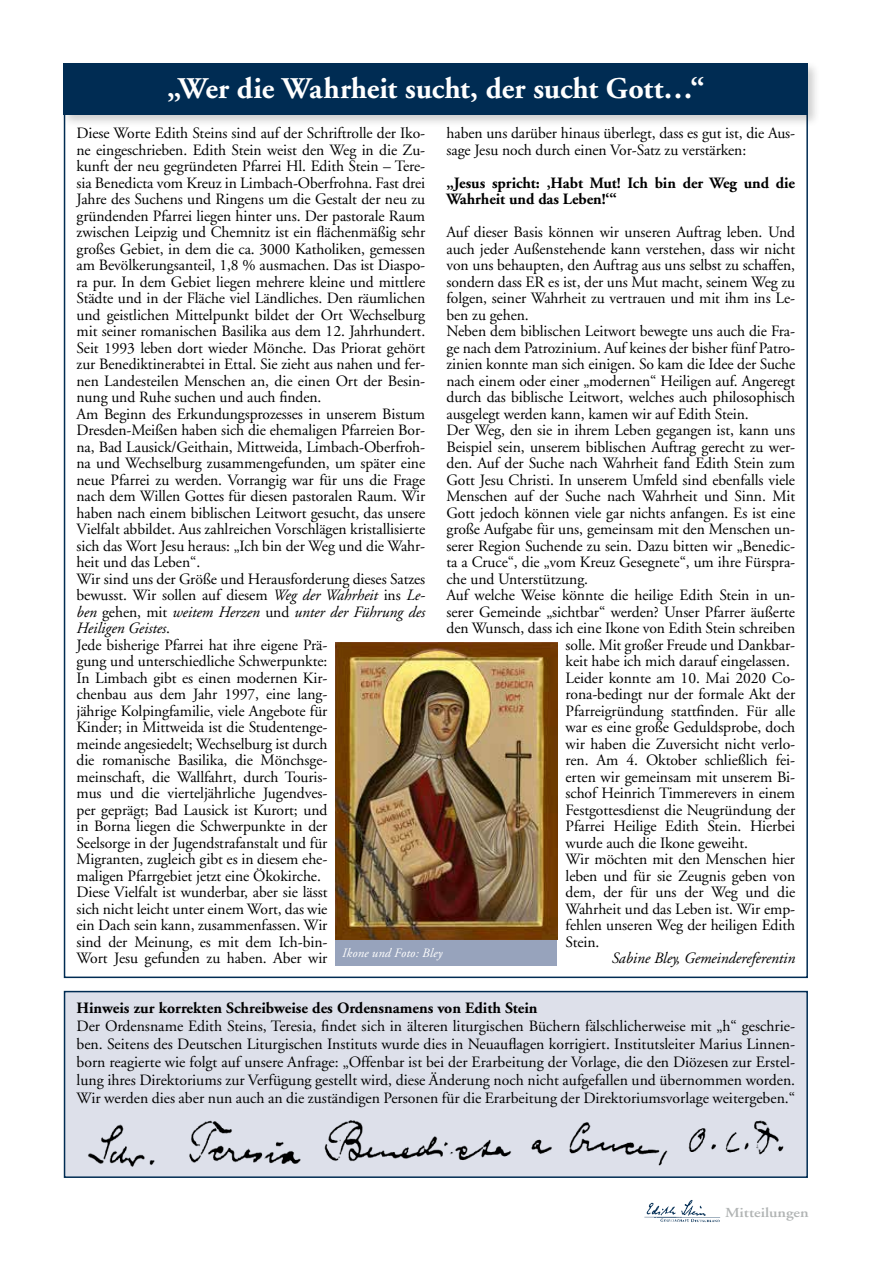
<style>
.page{position:relative;width:893px;height:1263px;background:#fff}
.page>*{position:absolute;margin:0;border:0;box-sizing:border-box;transform-origin:0 0}
.t1{font:700 30px "Adobe Garamond";letter-spacing:-.005em;color:#fff}
.t2{font:15.75px/16.5px "Adobe Garamond";letter-spacing:-.005em;color:#000}
.t3{font:700 15.75px/16.5px "Adobe Garamond";letter-spacing:-.005em;color:#000}
.t4{font:italic 15.75px "Adobe Garamond";letter-spacing:-.005em;color:#000}
.t5{font:600 13.8px "Adobe Garamond";color:#b1b4b4;scale:1.17 1}
.s1{font-style:italic}
</style>
<div class="page">
<img style="left:644px;top:1200px;width:77px;height:23px">
<div style="left:60px;top:60px;width:761px;height:67px;background:#000;opacity:.2"></div>
<div style="left:64px;top:64px;width:744px;height:51px;background:#002c53"></div>
<img style="left:336px;top:642px;width:221px;height:298px">
<div style="left:336px;top:940px;width:221px;height:25px;background:#97a3bc"></div>
<div style="left:64px;top:991px;width:744px;height:187px;background:#dde0ea;border:2px solid #002c53"></div>
<img style="left:88px;top:1120px;width:696px;height:47px">
<h1 class="t1" style="left:167px;top:73px;width:539px">„Wer die Wahrheit sucht, der sucht Gott…“</h1>
<p class="t2" style="left:77px;top:125px;width:368px">Diese Worte Edith Steins sind auf der Schriftrolle der Iko&shy;ne eingeschrieben. Edith Stein weist den Weg in die Zu&shy;kunft der neu gegründeten Pfarrei Hl. Edith Stein – Tere&shy;sia Benedicta vom Kreuz in Limbach-Oberfrohna. Fast drei Jahre des Suchens und Ringens um die Gestalt der neu zu gründenden Pfarrei liegen hinter uns. Der pastorale Raum zwischen Leipzig und Chemnitz ist ein flächenmäßig sehr großes Gebiet, in dem die ca. 3000 Katholiken, gemessen am Bevölkerungsanteil, 1,8 % ausmachen. Das ist Diaspo-<br>ra pur. In dem Gebiet liegen mehrere kleine und mittlere Städte und in der Fläche viel Ländliches. Den räumlichen und geistlichen Mittelpunkt bildet der Ort Wechselburg mit seiner romanischen Basilika aus dem 12. Jahrhundert.<br>Seit 1993 leben dort wieder Mönche. Das Priorat gehört zur Benediktinerabtei in Ettal. Sie zieht aus nahen und fer&shy;nen Landesteilen Menschen an, die einen Ort der Besin&shy;nung und Ruhe suchen und auch finden.<br>Am Beginn des Erkundungsprozesses in unserem Bistum Dresden-Meißen haben sich die ehemaligen Pfarreien Bor&shy;na, Bad Lausick/Geithain, Mittweida, Limbach-Oberfroh&shy;na und Wechselburg zusammengefunden, um später eine neue Pfarrei zu werden. Vorrangig war für uns die Frage nach dem Willen Gottes für diesen pastoralen Raum. Wir haben nach einem biblischen Leitwort gesucht, das unsere Vielfalt abbildet. Aus zahlreichen Vorschlägen kristallisierte sich das Wort Jesu heraus: „Ich bin der Weg und die Wahr&shy;heit und das Leben“.<br>Wir sind uns der Größe und Herausforderung dieses Satzes bewusst. Wir sollen auf diesem <span class="s1">Weg der Wahrheit</span> ins <span class="s1">Le&shy;ben</span> gehen, mit <span class="s1">weitem Herzen</span> und <span class="s1">unter der Führung des Heiligen Geistes</span>.<br>Jede bisherige Pfarrei hat ihre eigene Prä-<br>gung und unterschiedliche Schwerpunkte:<br>In Limbach gibt es einen modernen Kir-<br>chenbau aus dem Jahr 1997, eine lang-<br>jährige Kolpingfamilie, viele Angebote für<br>Kinder; in Mittweida ist die Studentenge-<br>meinde angesiedelt; Wechselburg ist durch<br>die romanische Basilika, die Mönchsge-<br>meinschaft, die Wallfahrt, durch Touris-<br>mus und die vierteljährliche Jugendves-<br>per geprägt; Bad Lausick ist Kurort; und<br>in Borna liegen die Schwerpunkte in der<br>Seelsorge in der Jugendstrafanstalt und für<br>Migranten, zugleich gibt es in diesem ehe-<br>maligen Pfarrgebiet jetzt eine Ökokirche.<br>Diese Vielfalt ist wunderbar, aber sie lässt<br>sich nicht leicht unter einem Wort, das wie<br>ein Dach sein kann, zusammenfassen. Wir<br>sind der Meinung, es mit dem Ich-bin-<br>Wort Jesu gefunden zu haben. Aber wir <sup>Ikone</sup> <sup>und</sup> <sup>Foto:</sup> <sup>Bley</sup></p>
<p class="t2" style="left:446px;top:125px;width:350px">haben uns darüber hinaus überlegt, dass es gut ist, die Aus&shy;sage Jesu noch durch einen Vor-Satz zu verstärken:</p>
<p class="t3" style="left:446px;top:175px;width:350px">„Jesus spricht: ‚Habt Mut! Ich bin der Weg und die<br>Wahrheit und das Leben!‘“</p>
<p class="t2" style="left:446px;top:224px;width:350px">Auf dieser Basis können wir unseren Auftrag leben. Und</p>
<p class="t2" style="left:446px;top:241px;width:350px">auch jeder Außenstehende kann verstehen, dass wir nicht</p>
<p class="t2" style="left:446px;top:257px;width:350px">von uns behaupten, den Auftrag aus uns selbst zu schaffen,</p>
<p class="t2" style="left:446px;top:274px;width:350px">sondern dass ER es ist, der uns Mut macht, seinem Weg zu</p>
<p class="t2" style="left:446px;top:290px;width:350px">folgen, seiner Wahrheit zu vertrauen und mit ihm ins Le-</p>
<p class="t2" style="left:446px;top:307px;width:84px">ben zu gehen.</p>
<p class="t2" style="left:446px;top:323px;width:350px">Neben dem biblischen Leitwort bewegte uns auch die Fra-</p>
<p class="t2" style="left:446px;top:340px;width:350px">ge nach dem Patrozinium. Auf keines der bisher fünf Patro-</p>
<p class="t2" style="left:446px;top:356px;width:350px">zinien konnte man sich einigen. So kam die Idee der Suche</p>
<p class="t2" style="left:446px;top:373px;width:350px">nach einem oder einer „modernen“ Heiligen auf. Angeregt</p>
<p class="t2" style="left:446px;top:389px;width:350px">durch das biblische Leitwort, welches auch philosophisch</p>
<p class="t2" style="left:446px;top:406px;width:304px">ausgelegt werden kann, kamen wir auf Edith Stein.</p>
<p class="t2" style="left:446px;top:422px;width:350px">Der Weg, den sie in ihrem Leben gegangen ist, kann uns</p>
<p class="t2" style="left:446px;top:439px;width:350px">Beispiel sein, unserem biblischen Auftrag gerecht zu wer-</p>
<p class="t2" style="left:446px;top:455px;width:350px">den. Auf der Suche nach Wahrheit fand Edith Stein zum</p>
<p class="t2" style="left:446px;top:472px;width:350px">Gott Jesu Christi. In unserem Umfeld sind ebenfalls viele</p>
<p class="t2" style="left:446px;top:488px;width:350px">Menschen auf der Suche nach Wahrheit und Sinn. Mit</p>
<p class="t2" style="left:446px;top:505px;width:350px">Gott jedoch können viele gar nichts anfangen. Es ist eine</p>
<p class="t2" style="left:446px;top:521px;width:350px">große Aufgabe für uns, gemeinsam mit den Menschen un-</p>
<p class="t2" style="left:446px;top:538px;width:350px">serer Region Suchende zu sein. Dazu bitten wir „Benedic-</p>
<p class="t2" style="left:446px;top:554px;width:350px">ta a Cruce“, die „vom Kreuz Gesegnete“, um ihre Fürspra-</p>
<p class="t2" style="left:446px;top:571px;width:143px">che und Unterstützung.</p>
<p class="t2" style="left:446px;top:587px;width:350px">Auf welche Weise könnte die heilige Edith Stein in un-</p>
<p class="t2" style="left:446px;top:604px;width:350px">serer Gemeinde „sichtbar“ werden? Unser Pfarrer äußerte</p>
<p class="t2" style="left:446px;top:620px;width:350px">den Wunsch, dass ich eine Ikone von Edith Stein schreiben</p>
<p class="t2" style="left:566px;top:637px;width:231px">solle. Mit großer Freude und Dankbar-</p>
<p class="t2" style="left:566px;top:653px;width:226px">keit habe ich mich darauf eingelassen.</p>
<p class="t2" style="left:566px;top:670px;width:231px">Leider konnte am 10. Mai 2020 Co-</p>
<p class="t2" style="left:566px;top:686px;width:231px">rona-bedingt nur der formale Akt der</p>
<p class="t2" style="left:566px;top:703px;width:231px">Pfarreigründung stattfinden. Für alle</p>
<p class="t2" style="left:566px;top:719px;width:231px">war es eine große Geduldsprobe, doch</p>
<p class="t2" style="left:566px;top:736px;width:231px">wir haben die Zuversicht nicht verlo-</p>
<p class="t2" style="left:566px;top:752px;width:231px">ren. Am 4. Oktober schließlich fei-</p>
<p class="t2" style="left:566px;top:769px;width:231px">erten wir gemeinsam mit unserem Bi-</p>
<p class="t2" style="left:566px;top:785px;width:231px">schof Heinrich Timmerevers in einem</p>
<p class="t2" style="left:566px;top:802px;width:231px">Festgottesdienst die Neugründung der</p>
<p class="t2" style="left:566px;top:818px;width:231px">Pfarrei Heilige Edith Stein. Hierbei</p>
<p class="t2" style="left:566px;top:835px;width:184px">wurde auch die Ikone geweiht.</p>
<p class="t2" style="left:566px;top:851px;width:231px">Wir möchten mit den Menschen hier</p>
<p class="t2" style="left:566px;top:868px;width:231px">leben und für sie Zeugnis geben von</p>
<p class="t2" style="left:566px;top:884px;width:231px">dem, der für uns der Weg und die</p>
<p class="t2" style="left:566px;top:901px;width:231px">Wahrheit und das Leben ist. Wir emp-</p>
<p class="t2" style="left:566px;top:917px;width:231px">fehlen unseren Weg der heiligen Edith</p>
<p class="t2" style="left:566px;top:934px;width:35px">Stein.</p>
<p class="t4" style="left:612px;top:950px;width:185px">Sabine Bley, Gemeindereferentin</p>
<p class="t3" style="left:77px;top:1000px;width:463px">Hinweis zur korrekten Schreibweise des Ordensnamens von Edith Stein</p>
<p class="t2" style="left:77px;top:1017px;width:720px;line-height:18px;text-align:justify">Der Ordensname Edith Steins, Teresia, findet sich in älteren liturgischen Büchern fälschlicherweise mit „h“ geschrie&shy;ben. Seitens des Deutschen Liturgischen Instituts wurde dies in Neuauflagen korrigiert. Institutsleiter Marius Linnen&shy;born reagierte wie folgt auf unsere Anfrage: „Offenbar ist bei der Erarbeitung der Vorlage, die den Diözesen zur Erstel&shy;lung ihres Direktoriums zur Verfügung gestellt wird, diese Änderung noch nicht aufgefallen und übernommen worden.<br>Wir werden dies aber nun auch an die zuständigen Personen für die Erarbeitung der Direktoriumsvorlage weitergeben.“</p>
<p class="t5" style="left:725px;top:1205px;width:73px">Mitteilungen</p>
</div>
